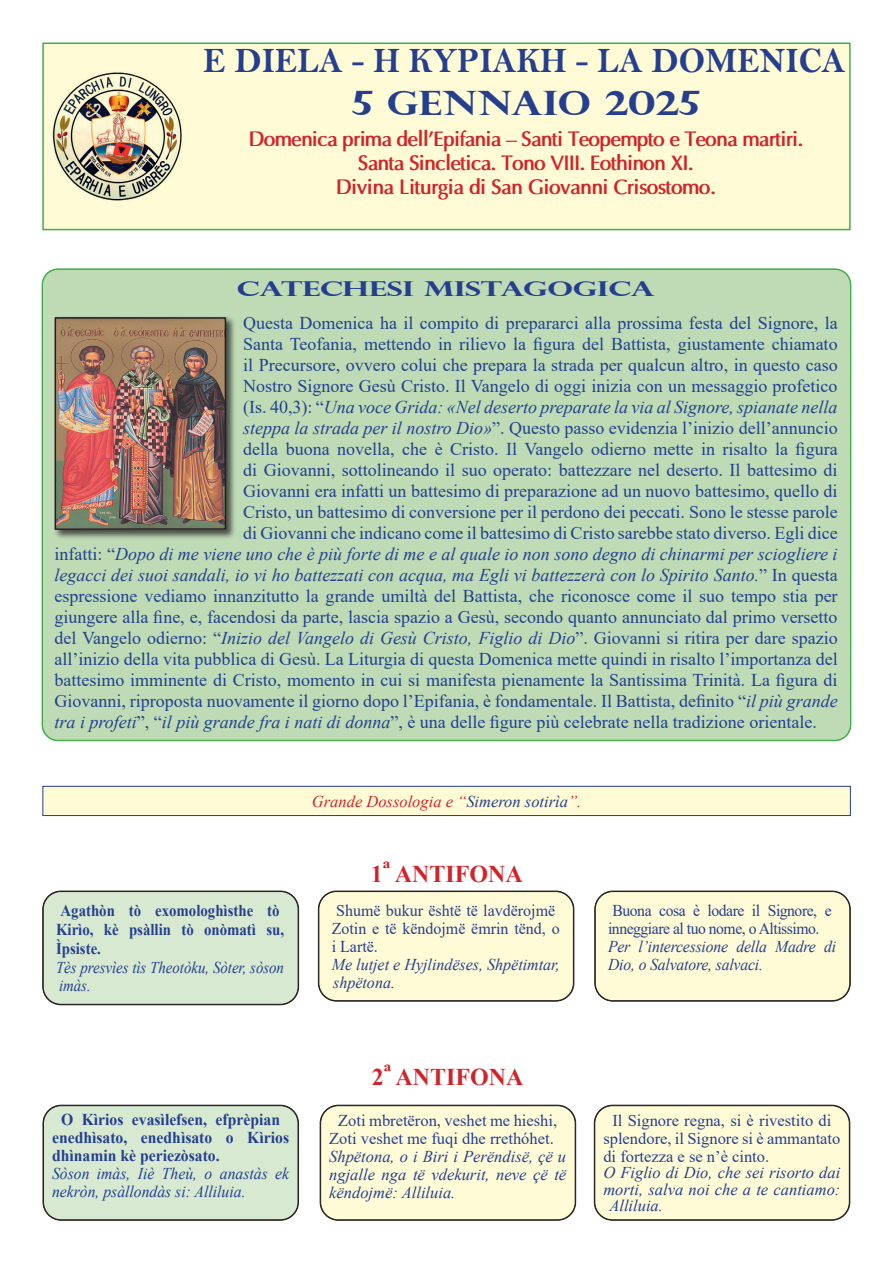
<style>
.page{position:relative;width:893px;height:1263px;background:#fff}
.page>*{position:absolute;margin:0;border:0;box-sizing:border-box;transform-origin:0 0}
.t1{font:36px "Bell MT Bold";color:#253f8e;scale:.95 1}
.t2{font:700 33.6px "Perpetua Titling";color:#253f8e;scale:1.2 1}
.t3{font:700 24px "Times New Roman";color:#d1232a}
.t4{font:700 21px/24.2px "Optima";letter-spacing:-.05em;color:#d1232a;text-align:center;scale:.95 1}
.t5{font:700 20.55px "Perpetua Titling";letter-spacing:-.01em;color:#253f8e;scale:1.52 1}
.t6{font:18px "Times New Roman";color:#253f8e}
.t7{font:italic 18px "Times New Roman";color:#253f8e}
.t8{font:16.5px/18px "Times New Roman";color:#253f8e}
.t9{font:italic 16.5px/18px "Times New Roman";color:#253f8e}
.t10{font:italic 16.5px/18px "Times New Roman";color:#253f8e;scale:.95 1}
.t11{font:700 16.5px/18px "Times New Roman";color:#253f8e;scale:.95 1}
.t12{font:700 16.5px/19px "Times New Roman";color:#253f8e;scale:.9 1}
.t13{font:16.5px/18px "Times New Roman";letter-spacing:-.03em;color:#253f8e;scale:.95 1}
.t14{font:italic 16.5px/19px "Times New Roman";color:#253f8e;scale:.9 1}
.t15{font:italic 16.5px "Times New Roman";color:#d1232a}
.s1{font-style:normal}
.s2{font-style:italic}
.s3{color:#253f8e}
</style>
<div class="page">
<div style="left:42px;top:43px;width:809px;height:187px;background:#fffbd6;border:2px solid #40ae49"></div>
<img style="left:52px;top:72px;width:130px;height:129px">
<div style="left:42px;top:269px;width:809px;height:471px;background:#bedbb6;border-radius:16px"></div>
<div style="left:43px;top:786px;width:807px;height:29px;background:#fffbd6"></div>
<div style="left:42px;top:786px;width:809px;height:30px;border:1px solid #253f8e"></div>
<div style="left:43px;top:891px;width:255px;height:113px;background:#d8e9d2;border-radius:18px"></div>
<div style="left:43px;top:891px;width:255px;height:113px;border:1px solid #231f20;border-radius:18px"></div>
<div style="left:319px;top:891px;width:255px;height:110px;background:#fffbd6;border-radius:18px"></div>
<div style="left:319px;top:891px;width:254px;height:110px;border:1px solid #231f20;border-radius:18px"></div>
<div style="left:595px;top:891px;width:255px;height:110px;background:#fffbd6;border-radius:18px"></div>
<div style="left:595px;top:891px;width:255px;height:110px;border:1px solid #231f20;border-radius:18px"></div>
<div style="left:43px;top:1105px;width:255px;height:115px;background:#d8e9d2;border-radius:18px"></div>
<div style="left:43px;top:1105px;width:255px;height:115px;border:1px solid #231f20;border-radius:18px"></div>
<div style="left:320px;top:1105px;width:255px;height:115px;background:#fffbd6;border-radius:18px"></div>
<div style="left:321px;top:1105px;width:254px;height:115px;border:1px solid #231f20;border-radius:18px"></div>
<div style="left:594px;top:1105px;width:256px;height:115px;background:#fffbd6;border-radius:18px"></div>
<div style="left:595px;top:1105px;width:254px;height:115px;border:1px solid #231f20;border-radius:18px"></div>
<div style="left:53px;top:316px;width:183px;height:224px;background:#231f20;opacity:.75"></div>
<img style="left:58px;top:320px;width:165px;height:207px">
<div style="left:55px;top:317px;width:171px;height:213px;border:2px solid #231f20"></div>
<h1 class="t1" style="left:203px;top:39px;width:678px">E DIELA - H KYPIAKH - LA DOMENICA</h1>
<h2 class="t2" style="left:352px;top:82px;width:291px">5 GENNAIO 2025</h2>
<p class="t4" style="left:248px;top:127px;width:586px">Domenica prima dell’Epifania – Santi Teopempto e Teona martiri.<br>Santa Sincletica. Tono VIII. Eothinon XI.<br>Divina Liturgia di San Giovanni Crisostomo.</p>
<p class="t5" style="left:237px;top:276px;width:277px">CATECHESI MISTAGOGICA</p>
<p class="t6" style="left:243px;top:310px;width:596px">Questa Domenica ha il compito di prepararci alla prossima festa del Signore, la</p>
<p class="t6" style="left:243px;top:331px;width:596px">Santa Teofania, mettendo in rilievo la figura del Battista, giustamente chiamato</p>
<p class="t6" style="left:243px;top:352px;width:596px">il Precursore, ovvero colui che prepara la strada per qualcun altro, in questo caso</p>
<p class="t6" style="left:243px;top:373px;width:596px">Nostro Signore Gesù Cristo. Il Vangelo di oggi inizia con un messaggio profetico</p>
<p class="t7" style="left:243px;top:395px;width:596px"><span class="s1">(Is. 40,3): “</span>Una voce Grida: «Nel deserto preparate la via al Signore, spianate nella</p>
<p class="t6" style="left:243px;top:415px;width:596px"><span class="s2">steppa la strada per il nostro Dio»</span>”. Questo passo evidenzia l’inizio dell’annuncio</p>
<p class="t6" style="left:243px;top:436px;width:596px">della buona novella, che è Cristo. Il Vangelo odierno mette in risalto la figura</p>
<p class="t6" style="left:243px;top:457px;width:596px">di Giovanni, sottolineando il suo operato: battezzare nel deserto. Il battesimo di</p>
<p class="t6" style="left:243px;top:478px;width:596px">Giovanni era infatti un battesimo di preparazione ad un nuovo battesimo, quello di</p>
<p class="t6" style="left:243px;top:499px;width:596px">Cristo, un battesimo di conversione per il perdono dei peccati. Sono le stesse parole</p>
<p class="t6" style="left:243px;top:520px;width:596px">di Giovanni che indicano come il battesimo di Cristo sarebbe stato diverso. Egli dice</p>
<p class="t7" style="left:55px;top:542px;width:784px"><span class="s1">infatti: “</span>Dopo di me viene uno che è più forte di me e al quale io non sono degno di chinarmi per sciogliere i</p>
<p class="t7" style="left:55px;top:563px;width:785px">legacci dei suoi sandali, io vi ho battezzati con acqua, ma Egli vi battezzerà con lo Spirito Santo.<span class="s1">” In questa</span></p>
<p class="t6" style="left:55px;top:583px;width:785px">espressione vediamo innanzitutto la grande umiltà del Battista, che riconosce come il suo tempo stia per</p>
<p class="t6" style="left:55px;top:604px;width:785px">giungere alla fine, e, facendosi da parte, lascia spazio a Gesù, secondo quanto annunciato dal primo versetto</p>
<p class="t6" style="left:55px;top:625px;width:785px">del Vangelo odierno: “<span class="s2">Inizio del Vangelo di Gesù Cristo, Figlio di Dio</span>”. Giovanni si ritira per dare spazio</p>
<p class="t6" style="left:55px;top:646px;width:785px">all’inizio della vita pubblica di Gesù. La Liturgia di questa Domenica mette quindi in risalto l’importanza del</p>
<p class="t6" style="left:55px;top:668px;width:785px">battesimo imminente di Cristo, momento in cui si manifesta pienamente la Santissima Trinità. La figura di</p>
<p class="t6" style="left:55px;top:689px;width:785px">Giovanni, riproposta nuovamente il giorno dopo l’Epifania, è fondamentale. Il Battista, definito “<span class="s2">il più grande</span></p>
<p class="t6" style="left:55px;top:710px;width:764px"><span class="s2">tra i profeti</span>”, “<span class="s2">il più grande fra i nati di donna</span>”, è una delle figure più celebrate nella tradizione orientale.</p>
<p class="t15" style="left:312px;top:790px;width:271px">Grande Dossologia e “<span class="s3">Simeron sotirìa</span>”.</p>
<p class="t12" style="left:56px;top:900px;width:255px">Agathòn tò exomologhìsthe tò<br>Kirìo, kè psàllin tò onòmatì su,<br>Ìpsiste.</p>
<p class="t14" style="left:56px;top:957px;width:255px">Tès presvìes tìs Theotòku, Sòter, sòson imàs.</p>
<p class="t11" style="left:52px;top:1110px;width:251px;text-indent:9px">O Kìrios evasìlefsen, efprèpian enedhìsato, enedhìsato o Kìrios dhìnamin kè periezòsato.</p>
<p class="t10" style="left:52px;top:1164px;width:251px">Sòson imàs, Iiè Theù, o anastàs ek nekròn, psàllondàs si: Alliluia.</p>
<h3 class="t3" style="left:371px;top:857px;width:153px">1ª ANTIFONA</h3>
<p class="t8" style="left:332px;top:901px;width:230px">Shumë bukur është të lavdërojmë<br>Zotin e të këndojmë ëmrin tënd, o i Lartë.</p>
<p class="t9" style="left:332px;top:955px;width:230px">Me lutjet e Hyjlindëses, Shpëtimtar, shpëtona.</p>
<h3 class="t3" style="left:372px;top:1060px;width:153px">2ª ANTIFONA</h3>
<p class="t8" style="left:329px;top:1111px;width:230px;text-align:center">Zoti mbretëron, veshet me hieshi,<br>Zoti veshet me fuqi dhe rrethóhet.</p>
<p class="t9" style="left:329px;top:1147px;width:239px;text-align:justify">Shpëtona, o i Biri i Perëndisë, çë u ngjalle nga të vdekurit, neve çë të këndojmë: Alliluia.</p>
<p class="t13" style="left:608px;top:901px;width:237px">Buona cosa è lodare il Signore, e inneggiare al tuo nome, o Altissimo.</p>
<p class="t10" style="left:608px;top:937px;width:242px">Per l’intercessione della Madre di<br>Dio, o Salvatore, salvaci.</p>
<p class="t8" style="left:603px;top:1111px;width:239px;text-indent:9px">Il Signore regna, si è rivestito di splendore, il Signore si è ammantato di fortezza e se n’è cinto.</p>
<p class="t9" style="left:603px;top:1163px;width:239px">O Figlio di Dio, che sei risorto dai</p>
<p class="t9" style="left:603px;top:1180px;width:239px">morti, salva noi che a te cantiamo:</p>
<p class="t9" style="left:609px;top:1196px;width:55px">Alliluia.</p>
</div>
